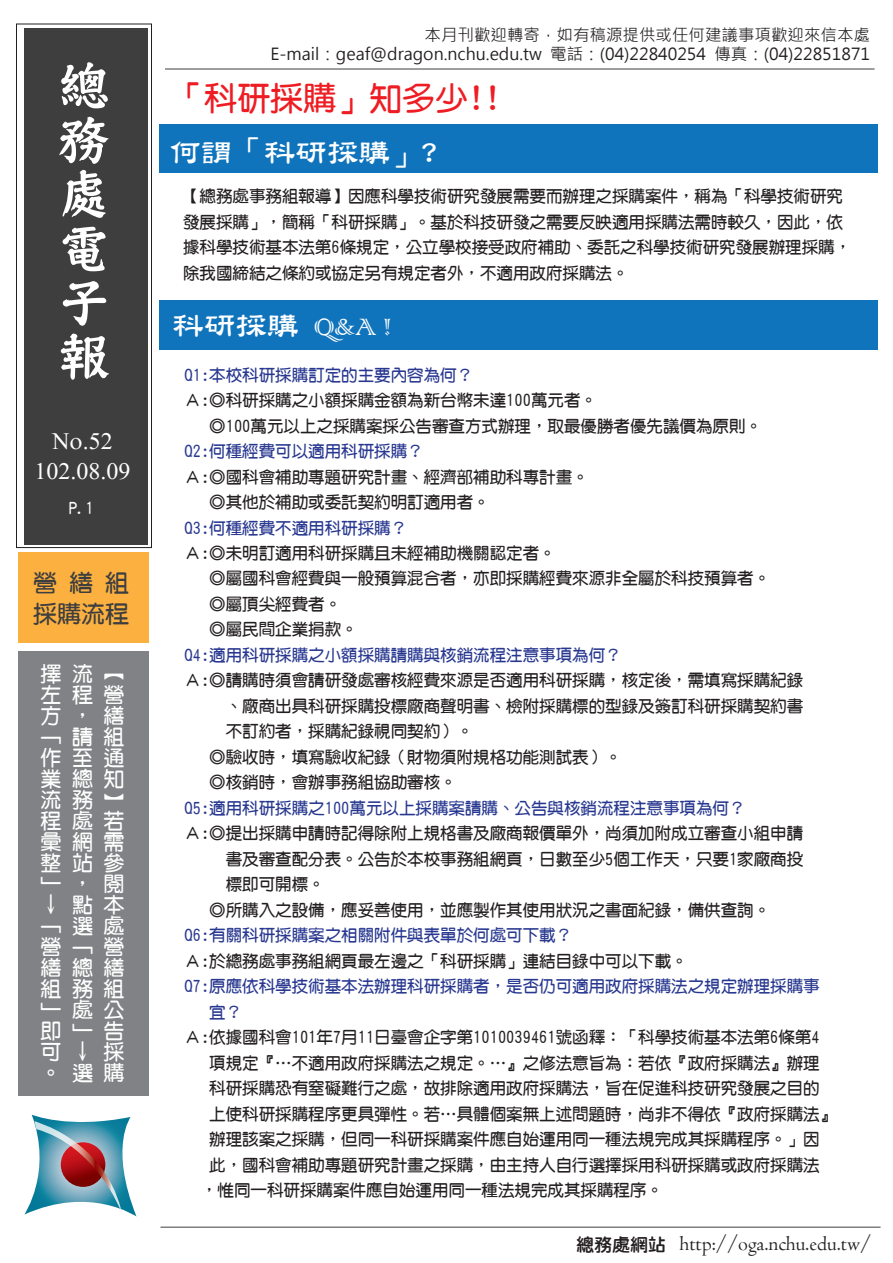
<style>
.page{position:relative;width:893px;height:1263px;background:#fff}
.page>*{position:absolute;margin:0;border:0;box-sizing:border-box;transform-origin:0 0}
.t1{font:54px/54px "DF Zong Kai W7 WINP BF";color:#fff;text-align:justify}
.t2{font:33px "DF Yuan W7 WIN BF";color:#ee1d23}
.t3{font:31.5px "DF Li Shu W7 WIN BF";color:#fff}
.t4{font:24px/31.5px "DF Yuan W7 WIN BF";color:#3e3e3f}
.t5{font:21px/21px "DF Yuan W7 WINP BF";color:#fff}
.t6{font:21px "Centaur";color:#231f20}
.t7{font:16.5px/25.5px "DF Yuan W7 WIN BF";color:#231f20}
.t8{font:16.5px/25.5px "DF Yuan W7 WIN BF";color:#283890}
.t9{font:16.5px/19.8px "Microsoft Jheng Hei";color:#231f20;text-align:right}
.t10{font:16.5px "DF Yuan W7 WIN BF";color:#fff}
.s1{font-family:"Colonna"}
.s2{font-family:"DF Yuan W8 WIN BF";font-size:18px}
</style>
<div class="page">
<div style="left:159px;top:300px;width:719px;height:50px;background:#1074bc"></div>
<div style="left:159px;top:125px;width:719px;height:48px;background:#1074bc"></div>
<hr style="left:165px;top:69px;width:709px;height:1px;background:#3e3e3f">
<hr style="left:160px;top:1227px;width:720px;height:1px;background:#3e3e3f">
<div style="left:24px;top:28px;width:123px;height:516px;background:#3e3e3f"></div>
<div style="left:16px;top:24px;width:136px;height:524px;border:1px solid #231f20"></div>
<img style="left:18px;top:1079px;width:150px;height:149px">
<svg style="left:24px;top:1115px;width:112px;height:101px"></svg>
<div style="left:18px;top:651px;width:130px;height:444px;background:#808285"></div>
<div style="left:18px;top:552px;width:130px;height:90px;background:#fbb03f"></div>
<h1 class="t1" style="left:57px;top:59px;width:55px">總務處電子報</h1>
<p class="t10" style="left:69px;top:500px;width:26px">P.1</p>
<h3 class="t4" style="left:33px;top:567px;width:97px">營 繕 組採購流程</h3>
<p class="t5" style="left:40px;top:663px;width:22px">擇左方﹁作業流程彙整﹂ ↓ ﹁營繕組﹂即可。</p>
<p class="t5" style="left:72px;top:663px;width:22px">流程，請至總務處網站，點選﹁總務處﹂ ↓選</p>
<p class="t5" style="left:104px;top:663px;width:22px;text-align:justify">︻營繕組通知︼若需參閱本處營繕組公告採購</p>
<p class="t9" style="left:270px;top:25px;width:601px">本月刊歡迎轉寄，如有稿源提供或任何建議事項歡迎來信本處<br>E-mail：geaf@dragon.nchu.edu.tw 電話：(04)22840254 傳真：(04)22851871</p>
<h2 class="t2" style="left:171px;top:82px;width:331px">「科研採購」知多少!!</h2>
<h3 class="t3" style="left:170px;top:137px;width:269px">何謂「科研採購」?</h3>
<p class="t7" style="left:183px;top:183px;width:670px">【總務處事務組報導】因應科學技術研究發展需要而辦理之採購案件，稱為「科學技術研究發展採購」，簡稱「科研採購」。基於科技研發之需要反映適用採購法需時較久，因此，依據科學技術基本法第6條規定，公立學校接受政府補助、委託之科學技術研究發展辦理採購，除我國締結之條約或協定另有規定者外，不適用政府採購法。</p>
<h3 class="t3" style="left:172px;top:309px;width:220px">科研採購 <span class="s1">Q&amp;A !</span></h3>
<p class="t8" style="left:184px;top:362px;width:290px">Q1:本校科研採購訂定的主要內容為何？</p>
<p class="t7" style="left:209px;top:387px;width:554px;text-indent:-25px">Ａ:◎科研採購之小額採購金額為新台幣未達100萬元者。<br>◎100萬元以上之採購案採公告審查方式辦理，取最優勝者優先議價為原則。</p>
<p class="t8" style="left:184px;top:438px;width:241px">Q2:何種經費可以適用科研採購？</p>
<p class="t7" style="left:209px;top:464px;width:381px;text-indent:-25px">Ａ:◎國科會補助專題研究計畫、經濟部補助科專計畫。◎其他於補助或委託契約明訂適用者。</p>
<p class="t8" style="left:184px;top:515px;width:224px">Q3:何種經費不適用科研採購？</p>
<p class="t7" style="left:209px;top:540px;width:562px;text-indent:-25px">Ａ:◎未明訂適用科研採購且未經補助機關認定者。<br>◎屬國科會經費與一般預算混合者，亦即採購經費來源非全屬於科技預算者。◎屬頂尖經費者。<br>◎屬民間企業捐款。</p>
<p class="t8" style="left:184px;top:642px;width:439px">Q4:適用科研採購之小額採購請購與核銷流程注意事項為何？</p>
<p class="t7" style="left:184px;top:668px;width:620px">Ａ:◎請購時須會請研發處審核經費來源是否適用科研採購，核定後，需填寫採購紀錄</p>
<p class="t7" style="left:226px;top:693px;width:579px">、廠商出具科研採購投標廠商聲明書、檢附採購標的型錄及簽訂科研採購契約書</p>
<p class="t7" style="left:226px;top:719px;width:249px">不訂約者，採購紀錄視同契約）。</p>
<p class="t7" style="left:209px;top:744px;width:414px">◎驗收時，填寫驗收紀錄（財物須附規格功能測試表）。</p>
<p class="t7" style="left:209px;top:770px;width:249px">◎核銷時，會辦事務組協助審核。</p>
<p class="t8" style="left:184px;top:795px;width:562px">Q5:適用科研採購之100萬元以上採購案請購、公告與核銷流程注意事項為何？</p>
<p class="t7" style="left:184px;top:821px;width:620px">Ａ:◎提出採購申請時記得除附上規格書及廠商報價單外，尚須加附成立審查小組申請</p>
<p class="t7" style="left:226px;top:846px;width:579px">書及審查配分表。公告於本校事務組網頁，日數至少5個工作天，只要1家廠商投</p>
<p class="t7" style="left:226px;top:872px;width:100px">標即可開標。</p>
<p class="t7" style="left:209px;top:897px;width:562px">◎所購入之設備，應妥善使用，並應製作其使用狀況之書面紀錄，備供查詢。</p>
<p class="t8" style="left:184px;top:923px;width:389px">Q6:有關科研採購案之相關附件與表單於何處可下載？</p>
<p class="t7" style="left:184px;top:948px;width:505px">Ａ:於總務處事務組網頁最左邊之「科研採購」連結目錄中可以下載。</p>
<p class="t8" style="left:209px;top:974px;width:612px;text-indent:-25px">Q7:原應依科學技術基本法辦理科研採購者，是否仍可適用政府採購法之規定辦理採購事宜？</p>
<p class="t7" style="left:184px;top:1025px;width:637px">Ａ:依據國科會101年7月11日臺會企字第1010039461號函釋：「科學技術基本法第6條第4</p>
<p class="t7" style="left:209px;top:1050px;width:612px">項規定『…不適用政府採購法之規定。…』之修法意旨為：若依『政府採購法』辦理</p>
<p class="t7" style="left:209px;top:1076px;width:612px">科研採購恐有窒礙難行之處，故排除適用政府採購法，旨在促進科技研究發展之目的</p>
<p class="t7" style="left:209px;top:1101px;width:628px">上使科研採購程序更具彈性。若…具體個案無上述問題時，尚非不得依『政府採購法』</p>
<p class="t7" style="left:209px;top:1127px;width:612px">辦理該案之採購，但同一科研採購案件應自始運用同一種法規完成其採購程序。」因</p>
<p class="t7" style="left:209px;top:1152px;width:612px">此，國科會補助專題研究計畫之採購，由主持人自行選擇採用科研採購或政府採購法</p>
<p class="t7" style="left:201px;top:1178px;width:463px">，惟同一科研採購案件應自始運用同一種法規完成其採購程序。</p>
<p class="t6" style="left:576px;top:1230px;width:297px"><span class="s2">總務處網站</span> http://oga.nchu.edu.tw/</p>
</div>
